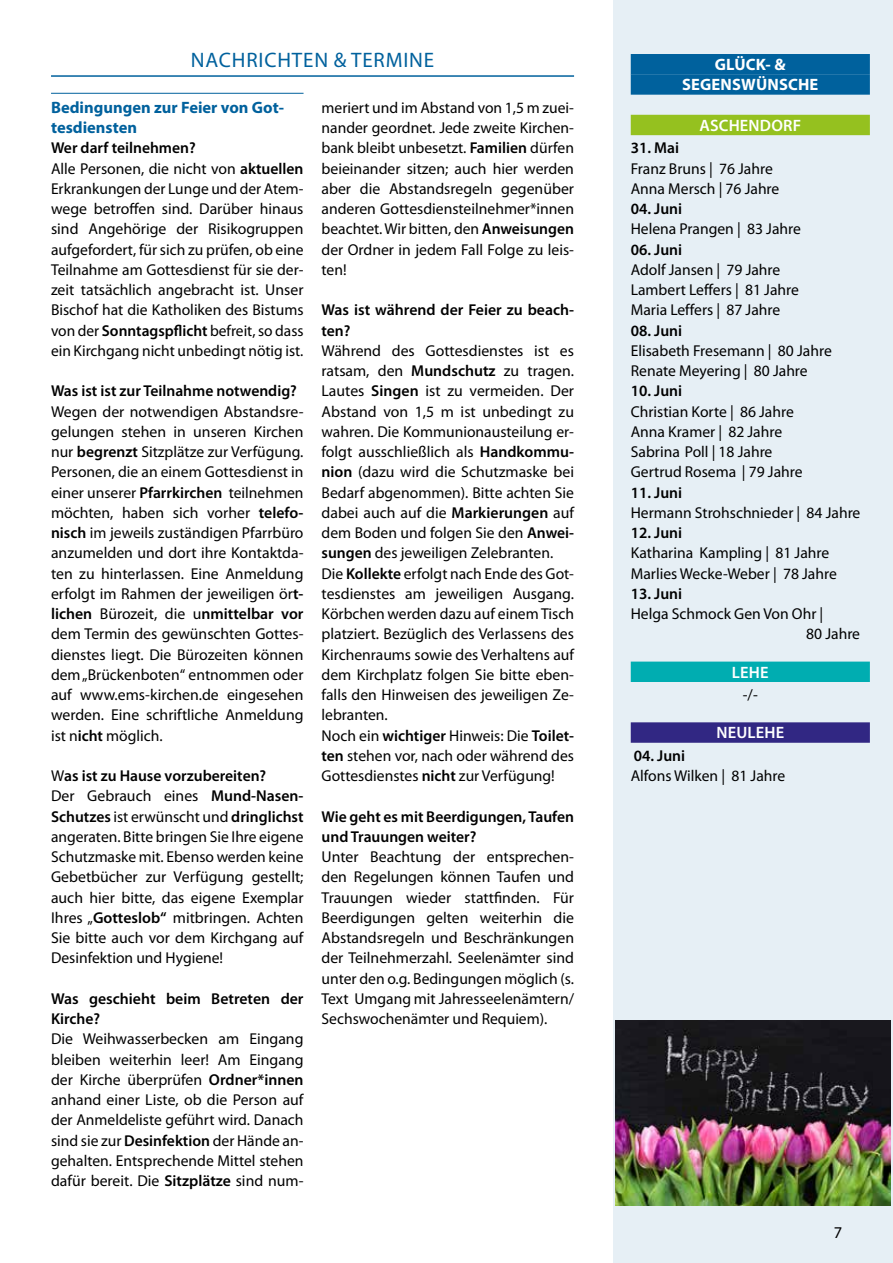
<style>
.page{position:relative;width:893px;height:1263px;background:#fff}
.page>*{position:absolute;margin:0;border:0;box-sizing:border-box;transform-origin:0 0}
.t1{font:21px "Myriad Pro";letter-spacing:.04em;color:#00619d}
.t2{font:700 16.5px/20.2px "Myriad Pro";color:#00619d}
.t3{font:600 16.5px "Myriad Pro";letter-spacing:.01em;color:#fff}
.t4{font:700 16.5px/20.2px "Myriad Pro";letter-spacing:.01em;color:#fff;text-align:center}
.t5{font:16.5px "Myriad Pro";color:#000}
.t6{font:15.75px/20.2px "Myriad Pro";color:#000}
.t7{font:600 15.75px/20.2px "Myriad Pro";color:#000}
.s1{font-weight:600}
</style>
<div class="page">
<div style="left:613px;top:0;width:280px;height:1263px;background:#e6eff5"></div>
<hr style="left:51px;top:75px;width:523px;height:2px;background:#00619d">
<hr style="left:51px;top:93px;width:253px;height:1px;background:#00619d">
<div style="left:631px;top:54px;width:239px;height:20px;background:#00619d"></div>
<div style="left:631px;top:74px;width:239px;height:21px;background:#00619d"></div>
<div style="left:631px;top:115px;width:239px;height:20px;background:#95c11f"></div>
<div style="left:631px;top:662px;width:239px;height:20px;background:#00adb1"></div>
<div style="left:631px;top:722px;width:239px;height:21px;background:#312783"></div>
<img style="left:615px;top:1020px;width:275px;height:186px">
<h1 class="t1" style="left:191px;top:47px;width:245px">NACHRICHTEN &amp; TERMINE</h1>
<p class="t2" style="left:51px;top:97px;width:235px">Bedingungen zur Feier von Got&shy;tesdiensten</p>
<p class="t6" style="left:51px;top:138px;width:254px"><span class="s1">Wer darf teilnehmen?<br></span>Alle Personen, die nicht von <span class="s1">aktuellen </span>Erkrankungen der Lunge und der Atem&shy;wege betroffen sind. Darüber hinaus sind Angehörige der Risikogruppen aufgefordert, für sich zu prüfen, ob eine Teilnahme am Gottesdienst für sie der&shy;zeit tatsächlich angebracht ist. Unser Bischof hat die Katholiken des Bistums von der <span class="s1">Sonntagspflicht</span> befreit, so dass ein Kirchgang nicht unbedingt nötig ist.</p>
<p class="t7" style="left:51px;top:380px;width:247px">Was ist ist zur Teilnahme notwendig?</p>
<p class="t6" style="left:51px;top:401px;width:254px;text-align:justify">Wegen der notwendigen Abstandsre&shy;gelungen stehen in unseren Kirchen nur <span class="s1">begrenzt</span> Sitzplätze zur Verfügung.<br>Personen, die an einem Gottesdienst in einer unserer <span class="s1">Pfarrkirchen</span> teilnehmen möchten, haben sich vorher <span class="s1">telefo&shy;nisch</span> im jeweils zuständigen Pfarrbüro anzumelden und dort ihre Kontaktda&shy;ten zu hinterlassen. Eine Anmeldung erfolgt im Rahmen der jeweiligen ör<span class="s1">t&shy;lichen</span> Bürozeit, die u<span class="s1">nmittelbar vor </span>dem Termin des gewünschten Gottes&shy;dienstes liegt. Die Bürozeiten können dem „Brückenboten“ entnommen oder auf www.ems-kirchen.de eingesehen werden. Eine schriftliche Anmeldung ist n<span class="s1">icht</span> möglich.</p>
<p class="t6" style="left:51px;top:765px;width:254px">W<span class="s1">as ist zu Hause vorzubereiten?<br></span>Der Gebrauch eines <span class="s1">Mund-Nasen-Schutzes</span> ist erwünscht und <span class="s1">dringlichst </span>angeraten. Bitte bringen Sie Ihre eigene Schutzmaske mit. Ebenso werden keine Gebetbücher zur Verfügung gestellt; auch hier bitte, das eigene Exemplar Ihres „<span class="s1">Gotteslob“</span> mitbringen. Achten Sie bitte auch vor dem Kirchgang auf Desinfektion und Hygiene!</p>
<p class="t7" style="left:51px;top:988px;width:254px">Was geschieht beim Betreten der<br>Kirche?</p>
<p class="t6" style="left:51px;top:1029px;width:254px;text-align:justify">Die Weihwasserbecken am Eingang bleiben weiterhin leer! Am Eingang der Kirche überprüfen <span class="s1">Ordner*innen </span>anhand einer Liste, ob die Person auf der Anmeldeliste geführt wird. Danach sind sie zur <span class="s1">Desinfektion</span> der Hände an&shy;gehalten. Entsprechende Mittel stehen dafür bereit. Die <span class="s1">Sitzplätze</span> sind num-</p>
<p class="t6" style="left:322px;top:97px;width:254px;text-align:justify">meriert und im Abstand von 1,5 m zuei&shy;nander geordnet. Jede zweite Kirchen&shy;bank bleibt unbesetzt. <span class="s1">Familien</span> dürfen beieinander sitzen; auch hier werden aber die Abstandsregeln gegenüber anderen Gottesdiensteilnehmer*innen beachtet. Wir bitten, den <span class="s1">Anweisungen </span>der Ordner in jedem Fall Folge zu leis&shy;ten!</p>
<p class="t7" style="left:322px;top:299px;width:254px">Was ist während der Feier zu beach&shy;ten?</p>
<p class="t6" style="left:322px;top:340px;width:254px">Während des Gottesdienstes ist es ratsam, den <span class="s1">Mundschutz</span> zu tragen.<br>Lautes <span class="s1">Singen</span> ist zu vermeiden. Der Abstand von 1,5 m ist unbedingt zu wahren. Die Kommunionausteilung er&shy;folgt ausschließlich als <span class="s1">Handkommu&shy;nion</span> (dazu wird die Schutzmaske bei Bedarf abgenommen). Bitte achten Sie dabei auch auf die <span class="s1">Markierungen</span> auf dem Boden und folgen Sie den <span class="s1">Anwei&shy;sungen</span> des jeweiligen Zelebranten.<br>Die <span class="s1">Kollekte</span> erfolgt nach Ende des Got&shy;tesdienstes am jeweiligen Ausgang.<br>Körbchen werden dazu auf einem Tisch platziert. Bezüglich des Verlassens des Kirchenraums sowie des Verhaltens auf dem Kirchplatz folgen Sie bitte eben&shy;falls den Hinweisen des jeweiligen Ze&shy;lebranten.<br>Noch ein <span class="s1">wichtiger</span> Hinweis: Die <span class="s1">Toilet&shy;ten</span> stehen vor, nach oder während des Gottesdienstes <span class="s1">nicht</span> zur Verfügung!</p>
<p class="t7" style="left:322px;top:806px;width:254px">Wie geht es mit Beerdigungen, Taufen und Trauungen weiter?</p>
<p class="t6" style="left:322px;top:846px;width:254px;text-align:justify">Unter Beachtung der entsprechen&shy;den Regelungen können Taufen und Trauungen wieder stattfinden. Für Beerdigungen gelten weiterhin die Abstandsregeln und Beschränkungen der Teilnehmerzahl. Seelenämter sind unter den o.g. Bedingungen möglich (s.<br>Text Umgang mit Jahresseelenämtern/ Sechswochenämter und Requiem).</p>
<p class="t4" style="left:682px;top:54px;width:138px">GLÜCK- &amp;<br>SEGENSWÜNSCHE</p>
<p class="t3" style="left:699px;top:115px;width:103px">ASCHENDORF</p>
<p class="t7" style="left:631px;top:137px;width:50px">31. Mai</p>
<p class="t6" style="left:631px;top:158px;width:150px">Franz Bruns | 76 Jahre<br>Anna Mersch | 76 Jahre</p>
<p class="t7" style="left:631px;top:198px;width:53px">04. Juni</p>
<p class="t6" style="left:631px;top:219px;width:172px">Helena Prangen | 83 Jahre</p>
<p class="t7" style="left:631px;top:239px;width:53px">06. Juni</p>
<p class="t6" style="left:631px;top:259px;width:170px">Adolf Jansen | 79 Jahre<br>Lambert Leffers | 81 Jahre<br>Maria Leffers | 87 Jahre</p>
<p class="t7" style="left:631px;top:320px;width:53px">08. Juni</p>
<p class="t6" style="left:631px;top:340px;width:203px">Elisabeth Fresemann | 80 Jahre<br>Renate Meyering | 80 Jahre</p>
<p class="t7" style="left:631px;top:381px;width:53px">10. Juni</p>
<p class="t6" style="left:631px;top:401px;width:173px">Christian Korte | 86 Jahre<br>Anna Kramer | 82 Jahre<br>Sabrina Poll | 18 Jahre<br>Gertrud Rosema | 79 Jahre</p>
<p class="t7" style="left:631px;top:482px;width:53px">11. Juni</p>
<p class="t6" style="left:631px;top:502px;width:231px">Hermann Strohschnieder | 84 Jahre</p>
<p class="t7" style="left:631px;top:522px;width:53px">12. Juni</p>
<p class="t6" style="left:631px;top:543px;width:208px">Katharina Kampling | 81 Jahre<br>Marlies Wecke-Weber | 78 Jahre</p>
<p class="t7" style="left:631px;top:583px;width:53px">13. Juni</p>
<p class="t6" style="left:806px;top:603px;width:55px;text-indent:-176px">Helga Schmock Gen Von Ohr |<br>80 Jahre</p>
<p class="t3" style="left:732px;top:661px;width:38px">LEHE</p>
<p class="t6" style="left:743px;top:684px;width:16px">-/-</p>
<p class="t3" style="left:716px;top:722px;width:69px">NEULEHE</p>
<p class="t7" style="left:634px;top:745px;width:53px">04. Juni</p>
<p class="t6" style="left:631px;top:765px;width:156px">Alfons Wilken | 81 Jahre</p>
<p class="t5" style="left:834px;top:1222px;width:10px">7</p>
</div>
